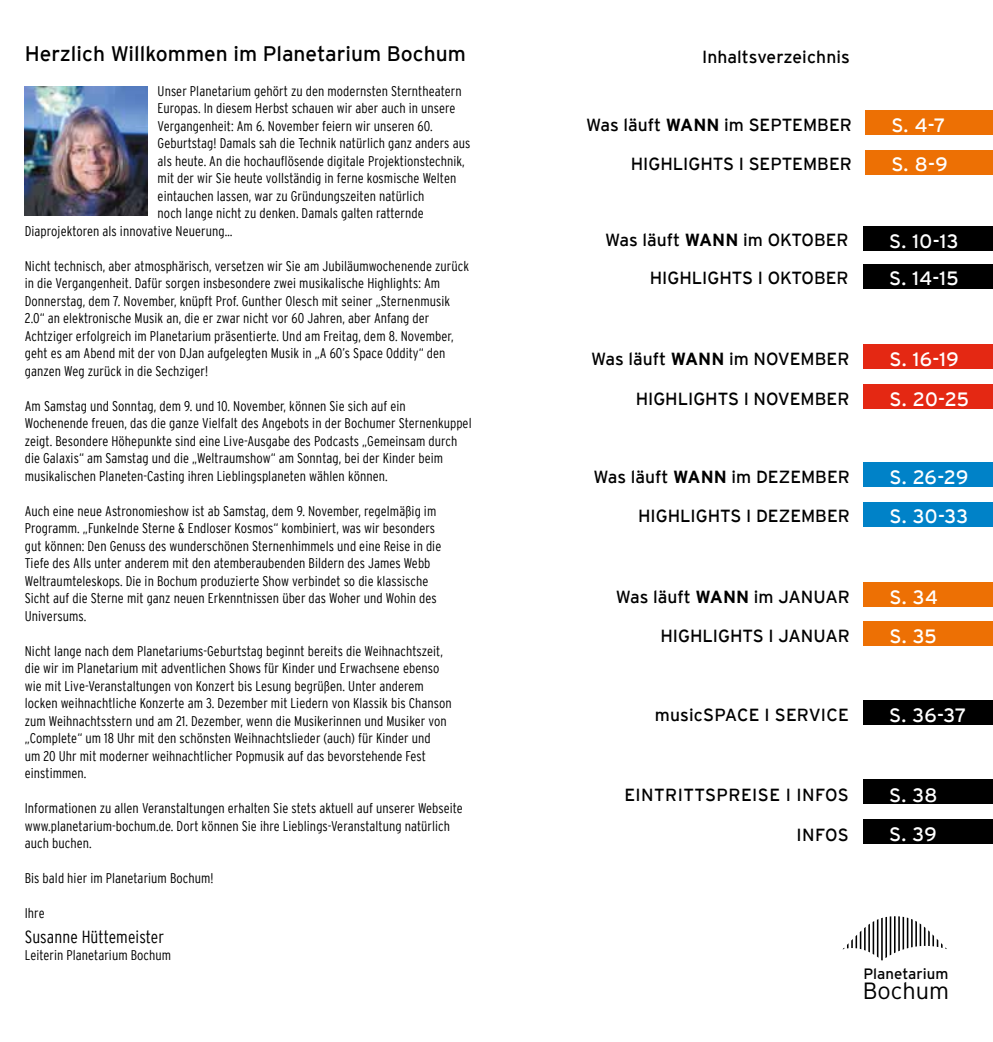
<style>
.page{position:relative;width:993px;height:1042px;background:#fff}
.page>*{position:absolute;margin:0;border:0;box-sizing:border-box;transform-origin:0 0}
.t1{font:300 23.45px "Interstate";color:#000}
.t2{font:21px "Interstate";color:#000}
.t3{font:19.25px/39.7px "Interstate";letter-spacing:.01em;color:#fff}
.t4{font:17.5px/37.8px "Interstate";color:#000;text-align:right}
.t5{font:17.5px "Interstate";letter-spacing:.025em;color:#000}
.t6{font:300 condensed 17.5px "Interstate";letter-spacing:.005em;color:#000}
.t7{font:15.05px "Interstate";color:#000}
.t8{font:300 condensed 14px/17.5px "Interstate";letter-spacing:.005em;color:#000}
.s1{font-weight:700}
</style>
<div class="page">
<svg style="left:842px;top:916px;width:104px;height:44px"></svg>
<div style="left:863px;top:700px;width:129px;height:25px;background:#000"></div>
<div style="left:863px;top:462px;width:129px;height:25px;background:#0082c8"></div>
<div style="left:863px;top:502px;width:129px;height:24px;background:#0082c8"></div>
<div style="left:863px;top:344px;width:129px;height:25px;background:#e42813"></div>
<div style="left:863px;top:384px;width:129px;height:25px;background:#e42813"></div>
<div style="left:863px;top:226px;width:129px;height:25px;background:#000"></div>
<div style="left:863px;top:264px;width:129px;height:25px;background:#000"></div>
<div style="left:863px;top:779px;width:129px;height:25px;background:#000"></div>
<div style="left:863px;top:818px;width:129px;height:25px;background:#000"></div>
<div style="left:863px;top:582px;width:129px;height:25px;background:#ed7004"></div>
<div style="left:863px;top:621px;width:129px;height:25px;background:#ed7004"></div>
<img style="left:25px;top:86px;width:123px;height:129px">
<div style="left:865px;top:110px;width:127px;height:25px;background:#ed7004"></div>
<div style="left:865px;top:150px;width:127px;height:24px;background:#ed7004"></div>
<h2 class="t2" style="left:25px;top:41px;width:442px">Herzlich Willkommen im Planetarium Bochum</h2>
<p class="t8" style="left:158px;top:82px;width:305px">Unser Planetarium gehört zu den modernsten Sterntheatern</p>
<p class="t8" style="left:158px;top:99px;width:299px">Europas. In diesem Herbst schauen wir aber auch in unsere</p>
<p class="t8" style="left:158px;top:117px;width:276px">Vergangenheit: Am 6. November feiern wir unseren 60.</p>
<p class="t8" style="left:158px;top:134px;width:314px">Geburtstag! Damals sah die Technik natürlich ganz anders aus</p>
<p class="t8" style="left:158px;top:152px;width:308px">als heute. An die hochauflösende digitale Projektionstechnik,</p>
<p class="t8" style="left:158px;top:169px;width:300px">mit der wir Sie heute vollständig in ferne kosmische Welten</p>
<p class="t8" style="left:158px;top:187px;width:268px">eintauchen lassen, war zu Gründungszeiten natürlich</p>
<p class="t8" style="left:158px;top:204px;width:267px">noch lange nicht zu denken. Damals galten ratternde</p>
<p class="t8" style="left:25px;top:222px;width:209px">Diaprojektoren als innovative Neuerung…</p>
<p class="t8" style="left:25px;top:257px;width:445px">Nicht technisch, aber atmosphärisch, versetzen wir Sie am Jubiläumwochenende zurück in die Vergangenheit. Dafür sorgen insbesondere zwei musikalische Highlights: Am Donnerstag, dem 7. November, knüpft Prof. Gunther Olesch mit seiner „Sternenmusik 2.0“ an elektronische Musik an, die er zwar nicht vor 60 Jahren, aber Anfang der Achtziger erfolgreich im Planetarium präsentierte. Und am Freitag, dem 8. November, geht es am Abend mit der von DJan aufgelegten Musik in „A 60’s Space Oddity“ den ganzen Weg zurück in die Sechziger!</p>
<p class="t8" style="left:25px;top:397px;width:448px">Am Samstag und Sonntag, dem 9. und 10. November, können Sie sich auf ein Wochenende freuen, das die ganze Vielfalt des Angebots in der Bochumer Sternenkuppel zeigt. Besondere Höhepunkte sind eine Live-Ausgabe des Podcasts „Gemeinsam durch die Galaxis“ am Samstag und die „Weltraumshow“ am Sonntag, bei der Kinder beim musikalischen Planeten-Casting ihren Lieblingsplaneten wählen können.</p>
<p class="t8" style="left:25px;top:502px;width:418px">Auch eine neue Astronomieshow ist ab Samstag, dem 9. November, regelmäßig im Programm. „Funkelnde Sterne &amp; Endloser Kosmos“ kombiniert, was wir besonders gut können: Den Genuss des wunderschönen Sternenhimmels und eine Reise in die Tiefe des Alls unter anderem mit den atemberaubenden Bildern des James Webb Weltraumteleskops. Die in Bochum produzierte Show verbindet so die klassische Sicht auf die Sterne mit ganz neuen Erkenntnissen über das Woher und Wohin des Universums.</p>
<p class="t8" style="left:25px;top:642px;width:428px">Nicht lange nach dem Planetariums-Geburtstag beginnt bereits die Weihnachtszeit, die wir im Planetarium mit adventlichen Shows für Kinder und Erwachsene ebenso wie mit Live-Veranstaltungen von Konzert bis Lesung begrüßen. Unter anderem locken weihnachtliche Konzerte am 3. Dezember mit Liedern von Klassik bis Chanson zum Weihnachtsstern und am 21. Dezember, wenn die Musikerinnen und Musiker von „Complete“ um 18 Uhr mit den schönsten Weihnachtslieder (auch) für Kinder und<br>um 20 Uhr mit moderner weihnachtlicher Popmusik auf das bevorstehende Fest einstimmen.</p>
<p class="t8" style="left:25px;top:799px;width:439px">Informationen zu allen Veranstaltungen erhalten Sie stets aktuell auf unserer Webseite www.planetarium-bochum.de. Dort können Sie ihre Lieblings-Veranstaltung natürlich auch buchen.</p>
<p class="t8" style="left:25px;top:869px;width:190px">Bis bald hier im Planetarium Bochum!</p>
<p class="t8" style="left:25px;top:904px;width:21px">Ihre</p>
<p class="t6" style="left:25px;top:927px;width:141px">Susanne Hüttemeister</p>
<p class="t8" style="left:25px;top:946px;width:148px">Leiterin Planetarium Bochum</p>
<p class="t4" style="left:701px;top:38px;width:149px">Inhaltsverzeichnis</p>
<p class="t4" style="left:586px;top:106px;width:267px">Was läuft <span class="s1">WANN</span> im SEPTEMBER</p>
<p class="t4" style="left:630px;top:145px;width:223px">HIGHLIGHTS I SEPTEMBER</p>
<p class="t4" style="left:605px;top:221px;width:245px">Was läuft <span class="s1">WANN</span> im OKTOBER<br>HIGHLIGHTS I OKTOBER</p>
<p class="t4" style="left:591px;top:340px;width:260px">Was läuft <span class="s1">WANN</span> im NOVEMBER</p>
<p class="t4" style="left:635px;top:379px;width:215px">HIGHLIGHTS I NOVEMBER</p>
<p class="t4" style="left:593px;top:457px;width:258px">Was läuft <span class="s1">WANN</span> im DEZEMBER</p>
<p class="t4" style="left:638px;top:497px;width:213px">HIGHLIGHTS I DEZEMBER</p>
<p class="t4" style="left:615px;top:578px;width:235px">Was läuft <span class="s1">WANN</span> im JANUAR</p>
<p class="t4" style="left:660px;top:617px;width:191px">HIGHLIGHTS I JANUAR</p>
<p class="t4" style="left:654px;top:695px;width:195px">musicSPACE I SERVICE</p>
<h3 class="t3" style="left:891px;top:105px;width:58px;line-height:39.2px">S. 4-7<br>S. 8-9</h3>
<h3 class="t3" style="left:888px;top:222px;width:71px;line-height:37.8px">S. 10-13<br>S. 14-15</h3>
<h3 class="t3" style="left:889px;top:339px;width:81px">S. 16-19<br>S. 20-25</h3>
<h3 class="t3" style="left:889px;top:457px;width:80px">S. 26-29<br>S. 30-33</h3>
<h3 class="t3" style="left:889px;top:577px;width:50px;line-height:39.2px">S. 34<br>S. 35</h3>
<h3 class="t3" style="left:888px;top:695px;width:79px">S. 36-37</h3>
<p class="t5" style="left:624px;top:785px;width:226px">EINTRITTSPREISE I INFOS</p>
<h3 class="t3" style="left:888px;top:775px;width:50px">S. 38</h3>
<p class="t4" style="left:796px;top:815px;width:54px">INFOS</p>
<h3 class="t3" style="left:888px;top:814px;width:49px">S. 39</h3>
<p class="t7" style="left:863px;top:965px;width:86px">Planetarium</p>
<h1 class="t1" style="left:862px;top:978px;width:88px">Bochum</h1>
</div>
